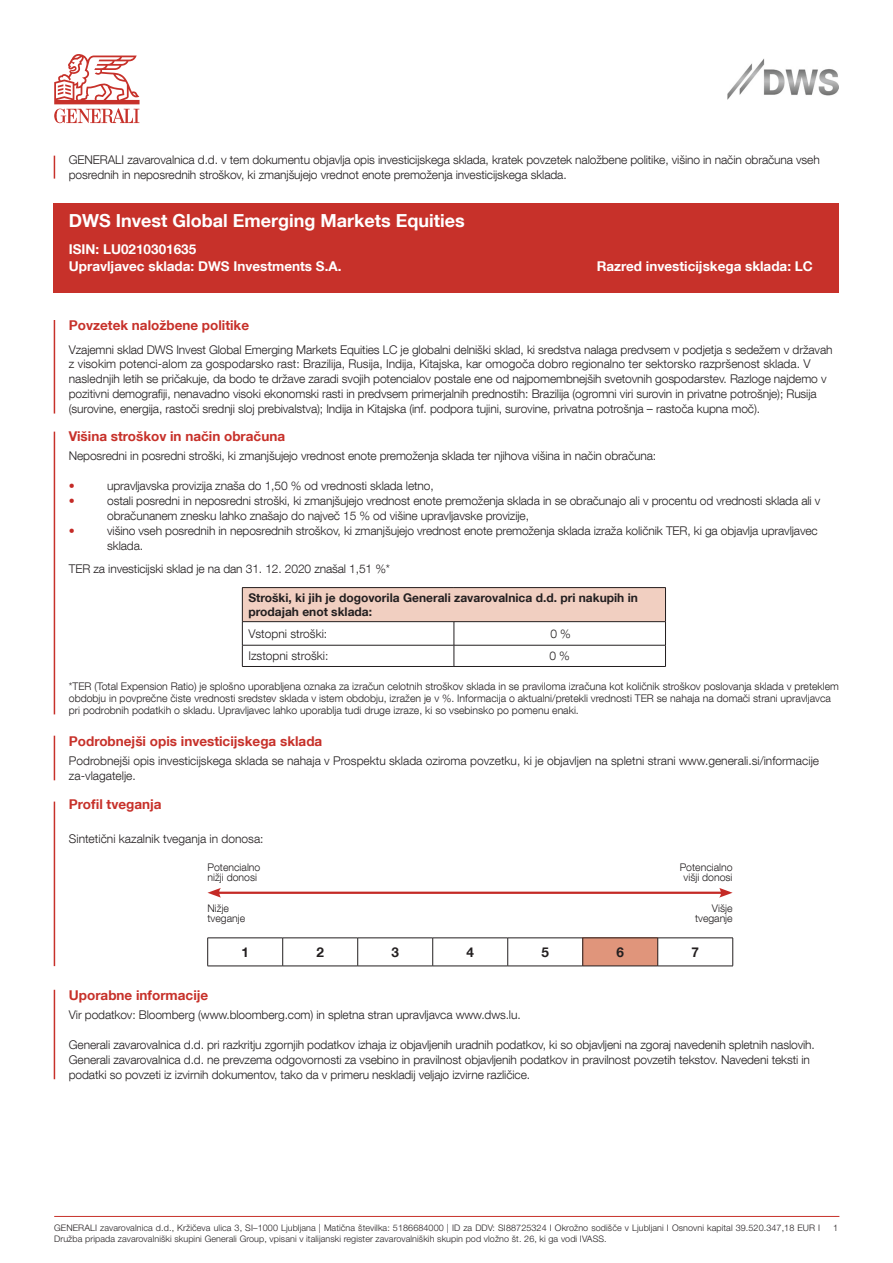
<style>
.page{position:relative;width:893px;height:1263px;background:#fff}
.page>*{position:absolute;margin:0;border:0;box-sizing:border-box;transform-origin:0 0}
._1_Tocka__RED{font:700 18px "Helvetica Neue LT Com";color:#fff}
._1_Tocka__RED-2{font:700 13.5px "Helvetica Neue LT Com";color:#c7312a}
._1_Tocka__RED-3{font:700 13.5px "Helvetica Neue LT Com";color:#fff}
.t1{font:700 13.5px "Helvetica Neue LT Com";color:#231f20}
.Body_standard{font:300 12px/14.9px "Helvetica Neue LT Com";letter-spacing:-.01em;color:#231f20}
.Body_tabela{font:700 12px/13.5px "Helvetica Neue LT Com";color:#231f20}
.besedilo{font:300 12px "Helvetica Neue LT Com";color:#231f20}
.t2{font:300 12px "Helvetica Neue LT Com";color:#c42a26}
.Body_standard-2{font:300 10.5px/12px "Helvetica Neue LT Com";color:#231f20}
.t3{font:300 9px/10.5px "Helvetica Neue LT Pro";letter-spacing:.01em;color:#231f20}
.t4{font:300 9px "Helvetica Neue LT Com";color:#231f20}
</style>
<div class="page">
<hr style="left:54px;top:1216px;width:785px;height:1px;background:#c7312a">
<svg style="left:54px;top:54px;width:86px;height:69px"></svg>
<div style="left:54px;top:203px;width:785px;height:89px;background:#c7312a"></div>
<div style="left:242px;top:588px;width:423px;height:34px;background:#f1cfc1"></div>
<hr style="left:242px;top:587px;width:212px;height:1px;background:#231f20">
<hr style="left:242px;top:588px;width:1px;height:33px;background:#231f20">
<hr style="left:454px;top:587px;width:212px;height:1px;background:#231f20">
<hr style="left:665px;top:588px;width:1px;height:33px;background:#231f20">
<hr style="left:242px;top:621px;width:212px;height:1px;background:#231f20">
<hr style="left:454px;top:621px;width:212px;height:1px;background:#231f20">
<hr style="left:242px;top:645px;width:212px;height:1px;background:#231f20">
<svg style="left:242px;top:622px;width:1px;height:44px"></svg>
<hr style="left:454px;top:645px;width:212px;height:1px;background:#231f20">
<svg style="left:454px;top:622px;width:1px;height:44px"></svg>
<svg style="left:665px;top:622px;width:1px;height:44px"></svg>
<hr style="left:242px;top:666px;width:212px;height:1px;background:#231f20">
<hr style="left:454px;top:666px;width:212px;height:1px;background:#231f20">
<svg style="left:54px;top:156px;width:1px;height:23px"></svg>
<hr style="left:54px;top:320px;width:1px;height:94px;background:#c7312a">
<hr style="left:54px;top:432px;width:1px;height:282px;background:#c7312a">
<hr style="left:658px;top:937px;width:75px;height:1px;background:#231f20">
<hr style="left:658px;top:966px;width:75px;height:1px;background:#231f20">
<hr style="left:207px;top:937px;width:76px;height:1px;background:#231f20">
<hr style="left:283px;top:937px;width:75px;height:1px;background:#231f20">
<hr style="left:207px;top:966px;width:76px;height:1px;background:#231f20">
<hr style="left:283px;top:966px;width:75px;height:1px;background:#231f20">
<hr style="left:433px;top:937px;width:75px;height:1px;background:#231f20">
<hr style="left:433px;top:966px;width:75px;height:1px;background:#231f20">
<hr style="left:358px;top:937px;width:75px;height:1px;background:#231f20">
<hr style="left:358px;top:966px;width:75px;height:1px;background:#231f20">
<hr style="left:583px;top:937px;width:75px;height:1px;background:#231f20">
<hr style="left:583px;top:966px;width:75px;height:1px;background:#231f20">
<hr style="left:508px;top:937px;width:75px;height:1px;background:#231f20">
<svg style="left:207px;top:938px;width:526px;height:28px"></svg>
<hr style="left:508px;top:966px;width:75px;height:1px;background:#231f20">
<hr style="left:217px;top:892px;width:506px;height:2px;background:#c42a26">
<svg style="left:207px;top:888px;width:14px;height:10px"></svg>
<svg style="left:719px;top:888px;width:14px;height:10px"></svg>
<hr style="left:54px;top:736px;width:1px;height:44px;background:#c7312a">
<hr style="left:54px;top:990px;width:1px;height:89px;background:#c7312a">
<hr style="left:54px;top:801px;width:1px;height:165px;background:#c7312a">
<img style="left:727px;top:58px;width:112px;height:41px">
<p class="Body_standard" style="left:69px;top:152px;width:752px">GENERALI zavarovalnica d.d. v tem dokumentu objavlja opis investicijskega sklada, kratek povzetek naložbene politike, višino in način obračuna vseh posrednih in neposrednih stroškov, ki zmanjšujejo vrednot enote premoženja investicijskega sklada.</p>
<p class="_1_Tocka__RED" style="left:69px;top:210px;width:397px">DWS Invest Global Emerging Markets Equities</p>
<p class="_1_Tocka__RED-3" style="left:69px;top:240px;width:129px">ISIN: LU0210301635</p>
<p class="_1_Tocka__RED-3" style="left:69px;top:258px;width:274px">Upravljavec sklada: DWS Investments S.A.</p>
<p class="_1_Tocka__RED-3" style="left:597px;top:258px;width:218px">Razred investicijskega sklada: LC</p>
<p class="_1_Tocka__RED-2" style="left:69px;top:317px;width:182px">Povzetek naložbene politike</p>
<p class="Body_standard" style="left:69px;top:342px;width:765px">Vzajemni sklad DWS Invest Global Emerging Markets Equities LC je globalni delniški sklad, ki sredstva nalaga predvsem v podjetja s sedežem v državah z visokim potenci-alom za gospodarsko rast: Brazilija, Rusija, Indija, Kitajska, kar omogoča dobro regionalno ter sektorsko razpršenost sklada. V naslednjih letih se pričakuje, da bodo te države zaradi svojih potencialov postale ene od najpomembnejših svetovnih gospodarstev. Razloge najdemo v pozitivni demografiji, nenavadno visoki ekonomski rasti in predvsem primerjalnih prednostih: Brazilija (ogromni viri surovin in privatne potrošnje); Rusija (surovine, energija, rastoči srednji sloj prebivalstva); Indija in Kitajska (inf. podpora tujini, surovine, privatna potrošnja – rastoča kupna moč).</p>
<p class="_1_Tocka__RED-2" style="left:69px;top:428px;width:218px">Višina stroškov in način obračuna</p>
<p class="Body_standard" style="left:69px;top:448px;width:589px">Neposredni in posredni stroški, ki zmanjšujejo vrednost enote premoženja sklada ter njihova višina in način obračuna:</p>
<p class="t2" style="left:69px;top:478px;width:7px">•</p>
<p class="Body_standard" style="left:107px;top:478px;width:328px">upravljavska provizija znaša do 1,50 % od vrednosti sklada letno,</p>
<p class="t2" style="left:69px;top:493px;width:7px">•</p>
<p class="Body_standard" style="left:107px;top:493px;width:715px">ostali posredni in neposredni stroški, ki zmanjšujejo vrednost enote premoženja sklada in se obračunajo ali v procentu od vrednosti sklada ali v obračunanem znesku lahko znašajo do največ 15 % od višine upravljavske provizije,</p>
<p class="t2" style="left:69px;top:523px;width:7px">•</p>
<p class="Body_standard" style="left:107px;top:523px;width:712px">višino vseh posrednih in neposrednih stroškov, ki zmanjšujejo vrednost enote premoženja sklada izraža količnik TER, ki ga objavlja upravljavec sklada.</p>
<p class="Body_standard" style="left:69px;top:561px;width:323px">TER za investicijski sklad je na dan 31. 12. 2020 znašal 1,51 %*</p>
<p class="Body_tabela" style="left:248px;top:591px;width:391px">Stroški, ki jih je dogovorila Generali zavarovalnica d.d. pri nakupih in prodajah enot sklada:</p>
<p class="besedilo" style="left:248px;top:626px;width:80px">Vstopni stroški:</p>
<p class="besedilo" style="left:550px;top:626px;width:22px">0 %</p>
<p class="besedilo" style="left:248px;top:648px;width:81px">Izstopni stroški:</p>
<p class="besedilo" style="left:550px;top:648px;width:22px">0 %</p>
<p class="Body_standard-2" style="left:69px;top:680px;width:772px">*TER (Total Expension Ratio) je splošno uporabljena oznaka za izračun celotnih stroškov sklada in se praviloma izračuna kot količnik stroškov poslovanja sklada v preteklem obdobju in povprečne čiste vrednosti sredstev sklada v istem obdobju, izražen je v %. Informacija o aktualni/pretekli vrednosti TER se nahaja na domači strani upravljavca pri podrobnih podatkih o skladu. Upravljavec lahko uporablja tudi druge izraze, ki so vsebinsko po pomenu enaki.</p>
<p class="_1_Tocka__RED-2" style="left:69px;top:732px;width:255px">Podrobnejši opis investicijskega sklada</p>
<p class="Body_standard" style="left:69px;top:753px;width:752px">Podrobnejši opis investicijskega sklada se nahaja v Prospektu sklada oziroma povzetku, ki je objavljen na spletni strani www.generali.si/informacije za-vlagatelje.</p>
<p class="_1_Tocka__RED-2" style="left:69px;top:796px;width:94px">Profil tveganja</p>
<p class="Body_standard" style="left:69px;top:831px;width:196px">Sintetični kazalnik tveganja in donosa:</p>
<p class="Body_standard-2" style="left:207px;top:861px;width:54px">Potencialno</p>
<p class="Body_standard-2" style="left:207px;top:871px;width:51px">nižji donosi</p>
<p class="Body_standard-2" style="left:207px;top:902px;width:23px">Nižje</p>
<p class="Body_standard-2" style="left:207px;top:912px;width:39px">tveganje</p>
<p class="Body_standard-2" style="left:680px;top:861px;width:54px">Potencialno</p>
<p class="Body_standard-2" style="left:684px;top:871px;width:50px">višji donosi</p>
<p class="Body_standard-2" style="left:712px;top:902px;width:22px">Višje</p>
<p class="Body_standard-2" style="left:695px;top:912px;width:39px">tveganje</p>
<p class="t1" style="left:241px;top:943px;width:9px">1</p>
<p class="t1" style="left:316px;top:943px;width:9px">2</p>
<p class="t1" style="left:391px;top:943px;width:9px">3</p>
<p class="t1" style="left:466px;top:943px;width:9px">4</p>
<p class="t1" style="left:541px;top:943px;width:9px">5</p>
<p class="t1" style="left:616px;top:943px;width:9px">6</p>
<p class="t1" style="left:691px;top:943px;width:9px">7</p>
<p class="_1_Tocka__RED-2" style="left:69px;top:987px;width:141px">Uporabne informacije</p>
<p class="Body_standard" style="left:69px;top:1007px;width:453px">Vir podatkov: Bloomberg (www.bloomberg.com) in spletna stran upravljavca www.dws.lu.</p>
<p class="Body_standard" style="left:69px;top:1037px;width:747px">Generali zavarovalnica d.d. pri razkritju zgornjih podatkov izhaja iz objavljenih uradnih podatkov, ki so objavljeni na zgoraj navedenih spletnih naslovih.<br>Generali zavarovalnica d.d. ne prevzema odgovornosti za vsebino in pravilnost objavljenih podatkov in pravilnost povzetih tekstov. Navedeni teksti in podatki so povzeti iz izvirnih dokumentov, tako da v primeru neskladij veljajo izvirne različice.</p>
<p class="t3" style="left:54px;top:1222px;width:767px">GENERALI zavarovalnica d.d., Kržičeva ulica 3, SI–1000 Ljubljana | Matična številka: 5186684000 | ID za DDV: SI88725324 I Okrožno sodišče v Ljubljani I Osnovni kapital 39.520.347,18 EUR I<br>Družba pripada zavarovalniški skupini Generali Group, vpisani v italijanski register zavarovalniških skupin pod vložno št. 26, ki ga vodi IVASS.</p>
<p class="t4" style="left:833px;top:1222px;width:7px">1</p>
</div>
